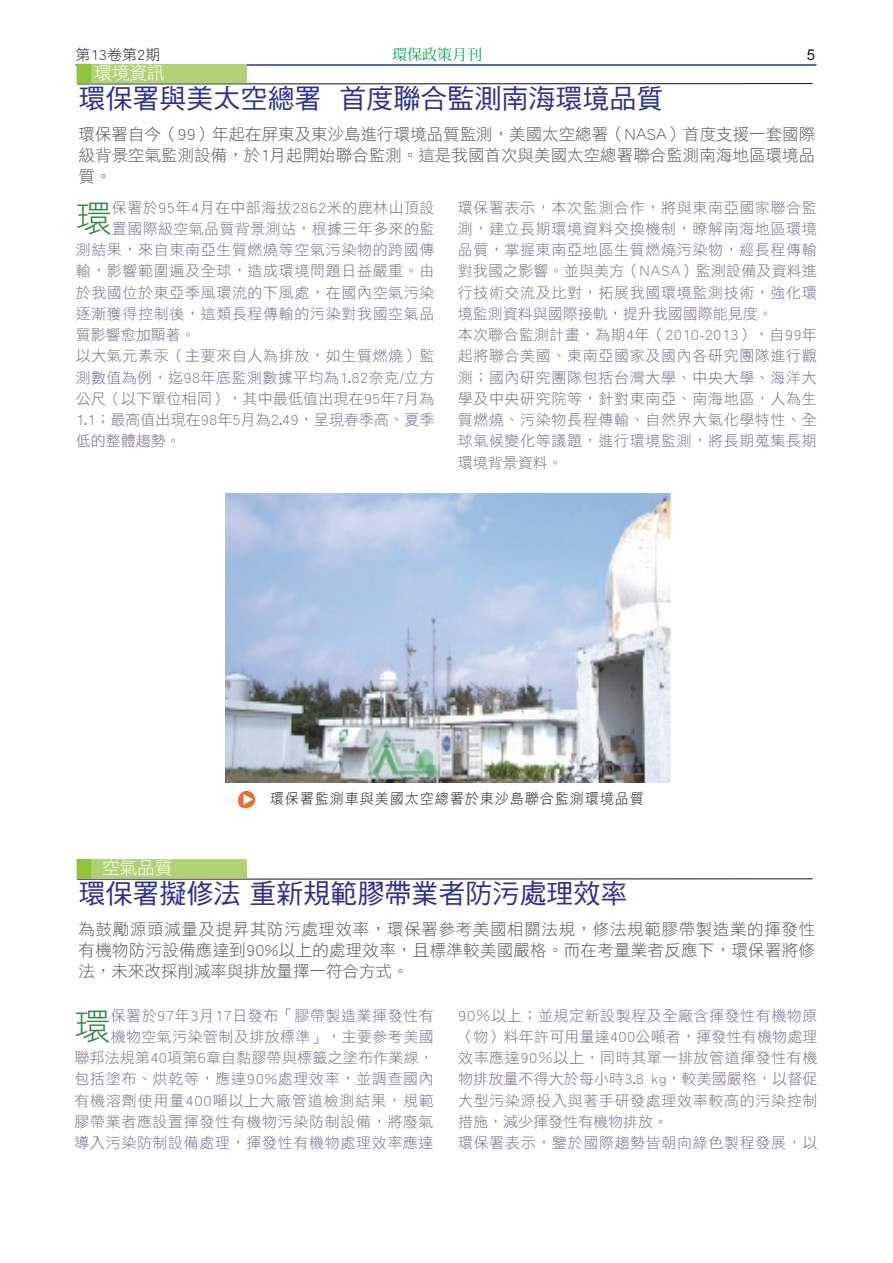
<style>
.page{position:relative;width:893px;height:1263px;background:#fff}
.page>*{position:absolute;margin:0;border:0;box-sizing:border-box;transform-origin:0 0}
.t1{font:36.3px "DF Hei Std W3";color:#2f8645}
.t2{font:27px "DF Hei Std W5";color:#2e3092}
.t3{font:18px "DF Hei Std W3";letter-spacing:-.025em;color:#fff}
.t4{font:16.5px/21px "DF Hei Std W3";color:#57585a;text-align:justify}
.t5{font:15px/21.3px "DF Hei Std W3";letter-spacing:.04em;color:#796f8c}
.t6{font:15px "DF Hei Std W3";letter-spacing:.005em;color:#796f8c}
.t7{font:15px "DF Hei Std W3";letter-spacing:.01em;color:#796f8c}
.t8{font:15px "DF Hei Std W3";color:#796f8c}
.t9{font:15px "DF Hei Std W3";color:#231f20}
.t10{font:15px "Koz Min Pro";color:#00a54f}
.t11{font:15px "Arial";color:#231f20}
.t12{font:14.55px "DF Hei Std W3";color:#231f20;scale:.95 1}
</style>
<div class="page">
<hr style="left:76px;top:64px;width:740px;height:2px;background:#2e3092">
<hr style="left:77px;top:83px;width:736px;height:1px;background:#231f20">
<div style="left:91px;top:64px;width:156px;height:19px;background:#b0d275"></div>
<div style="left:77px;top:64px;width:14px;height:19px;background:#90c33e"></div>
<hr style="left:77px;top:878px;width:736px;height:2px;background:#231f20">
<svg style="left:77px;top:859px;width:170px;height:20px;background:#b0d176"></svg>
<div style="left:77px;top:859px;width:14px;height:19px;background:#90c33e"></div>
<img style="left:225px;top:493px;width:447px;height:289px">
<div style="left:238px;top:791px;width:17px;height:17px;background:#f2682d;border-radius:50%"></div>
<svg style="left:243px;top:794px;width:10px;height:11px"></svg>
<p class="t9" style="left:76px;top:46px;width:86px">第13卷第2期</p>
<p class="t10" style="left:392px;top:44px;width:91px">環保政策月刊</p>
<p class="t11" style="left:807px;top:45px;width:10px">5</p>
<h2 class="t2" style="left:79px;top:84px;width:586px">環保署與美太空總署 首度聯合監測南海環境品質</h2>
<p class="t4" style="left:79px;top:123px;width:738px">環保署自今（99）年起在屏東及東沙島進行環境品質監測，美國太空總署（NASA）首度支援一套國際級背景空氣監測設備，於1月起開始聯合監測。這是我國首次與美國太空總署聯合監測南海地區環境品質。</p>
<p class="t3" style="left:94px;top:63px;width:72px">環境資訊</p>
<h1 class="t1" style="left:76px;top:198px;width:38px">環</h1>
<p class="t5" style="left:112px;top:196px;width:324px">保署於95年4月在中部海拔2862米的鹿林山頂設</p>
<p class="t5" style="left:112px;top:218px;width:324px">置國際級空氣品質背景測站，根據三年多來的監</p>
<p class="t5" style="left:76px;top:239px;width:360px">測結果，來自東南亞生質燃燒等空氣污染物的跨國傳</p>
<p class="t5" style="left:76px;top:260px;width:360px">輸，影響範圍遍及全球，造成環境問題日益嚴重。由</p>
<p class="t5" style="left:76px;top:281px;width:360px">於我國位於東亞季風環流的下風處，在國內空氣污染</p>
<p class="t5" style="left:76px;top:303px;width:360px">逐漸獲得控制後，這類長程傳輸的污染對我國空氣品</p>
<p class="t8" style="left:76px;top:327px;width:121px">質影響愈加顯著。</p>
<p class="t5" style="left:76px;top:345px;width:360px">以大氣元素汞（主要來自人為排放，如生質燃燒）監</p>
<p class="t5" style="left:76px;top:366px;width:360px">測數值為例，迄98年底監測數據平均為1.82奈克/立方</p>
<p class="t7" style="left:76px;top:390px;width:360px">公尺（以下單位相同），其中最低值出現在95年7月為</p>
<p class="t6" style="left:76px;top:412px;width:360px">1.1；最高值出現在98年5月為2.49，呈現春季高、夏季</p>
<p class="t5" style="left:76px;top:430px;width:106px">低的整體趨勢。</p>
<p class="t5" style="left:458px;top:196px;width:361px">環保署表示，本次監測合作，將與東南亞國家聯合監測，建立長期環境資料交換機制，瞭解南海地區環境品質，掌握東南亞地區生質燃燒污染物，經長程傳輸對我國之影響。並與美方（NASA）監測設備及資料進行技術交流及比對，拓展我國環境監測技術，強化環境監測資料與國際接軌，提升我國國際能見度。<br>本次聯合監測計畫，為期4年（2010-2013），自99年起將聯合美國、東南亞國家及國內各研究團隊進行觀測；國內研究團隊包括台灣大學、中央大學、海洋大學及中央研究院等，針對東南亞、南海地區，人為生質燃燒、污染物長程傳輸、自然界大氣化學特性、全球氣候變化等議題，進行環境監測，將長期蒐集長期環境背景資料。</p>
<p class="t3" style="left:102px;top:858px;width:72px">空氣品質</p>
<p class="t12" style="left:270px;top:800px;width:394px;rotate:-3deg">環保署監測車與美國太空總署於東沙島聯合監測環境品質</p>
<h2 class="t2" style="left:79px;top:879px;width:550px">環保署擬修法 重新規範膠帶業者防污處理效率</h2>
<p class="t4" style="left:79px;top:918px;width:738px">為鼓勵源頭減量及提昇其防污處理效率，環保署參考美國相關法規，修法規範膠帶製造業的揮發性有機物防污設備應達到90%以上的處理效率，且標準較美國嚴格。而在考量業者反應下，環保署將修法，未來改採削減率與排放量擇一符合方式。</p>
<p class="t5" style="left:74px;top:1004px;width:361px;text-align:right">保署於97年3月17日發布「膠帶製造業揮發性有<br>機物空氣污染管制及排放標準」，主要參考美國<br>聯邦法規第40項第6章自黏膠帶與標籤之塗布作業線，包括塗布、烘乾等，應達90%處理效率，並調查國內有機溶劑使用量400噸以上大廠管道檢測結果，規範膠帶業者應設置揮發性有機物污染防制設備，將廢氣導入污染防制設備處理，揮發性有機物處理效率應達</p>
<p class="t5" style="left:458px;top:1004px;width:361px">90％以上；並規定新設製程及全廠含揮發性有機物原〈物〉料年許可用量達400公噸者，揮發性有機物處理效率應達90％以上，同時其單一排放管道揮發性有機物排放量不得大於每小時3.8 kg，較美國嚴格，以督促大型污染源投入與著手研發處理效率較高的污染控制措施，減少揮發性有機物排放。<br>環保署表示，鑒於國際趨勢皆朝向綠色製程發展，以</p>
<h1 class="t1" style="left:74px;top:1006px;width:38px">環</h1>
</div>
